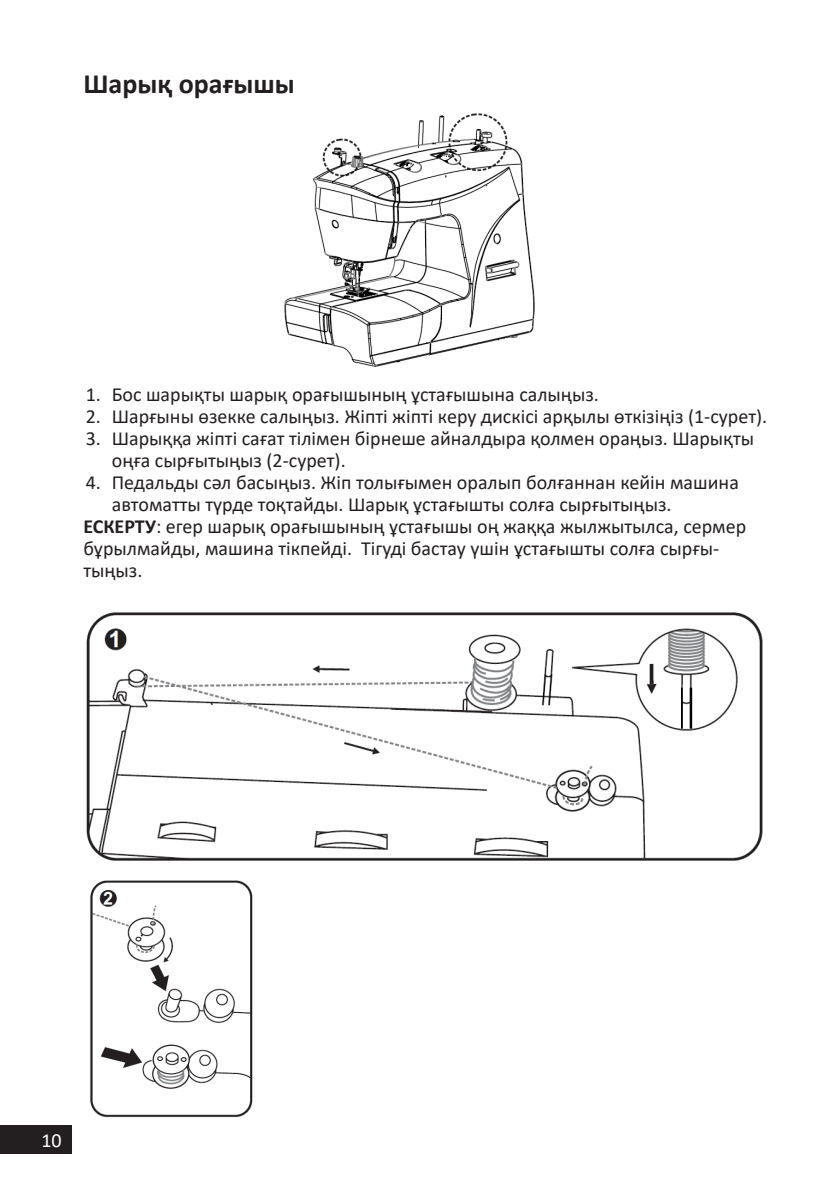
<style>
.page{position:relative;width:840px;height:1191px;background:#fff}
.page>*{position:absolute;margin:0;border:0;box-sizing:border-box;transform-origin:0 0}
.Заголовок_14{font:700 28px "Calibri";color:#231f20}
.t1{font:20px/22px "Calibri";color:#231f20}
.t2{font:20px "Calibri";color:#fff}
.s1{font-weight:700}
</style>
<div class="page">
<div style="left:0;top:1125px;width:72px;height:29px;background:#231f20"></div>
<img style="left:284px;top:113px;width:251px;height:254px">
<img style="left:86px;top:612px;width:677px;height:249px">
<img style="left:90px;top:880px;width:163px;height:238px">
<p class="Заголовок_14" style="left:83px;top:64px;width:213px">Шарық орағышы</p>
<p class="t1" style="left:86px;top:383px;width:514px">1. Бос шарықты шарық орағышының ұстағышына салыңыз.</p>
<p class="t1" style="left:86px;top:405px;width:682px">2. Шарғыны өзекке салыңыз. Жіпті жіпті керу дискісі арқылы өткізіңіз (1-сурет).</p>
<p class="t1" style="left:112px;top:427px;width:643px;text-indent:-26px">3. Шарыққа жіпті сағат тілімен бірнеше айналдыра қолмен ораңыз. Шарықты оңға сырғытыңыз (2-сурет).</p>
<p class="t1" style="left:112px;top:471px;width:628px;text-indent:-26px">4. Педальды сәл басыңыз. Жіп толығымен оралып болғаннан кейін машина автоматты түрде тоқтайды. Шарық ұстағышты солға сырғытыңыз.</p>
<p class="t1" style="left:83px;top:515px;width:664px"><span class="s1">ЕСКЕРТУ</span>: егер шарық орағышының ұстағышы оң жаққа жылжытылса, сермер бұрылмайды, машина тікпейді. Тігуді бастау үшін ұстағышты солға сырғы&shy;тыңыз.</p>
<p class="t2" style="left:41px;top:1127px;width:22px">10</p>
</div>
